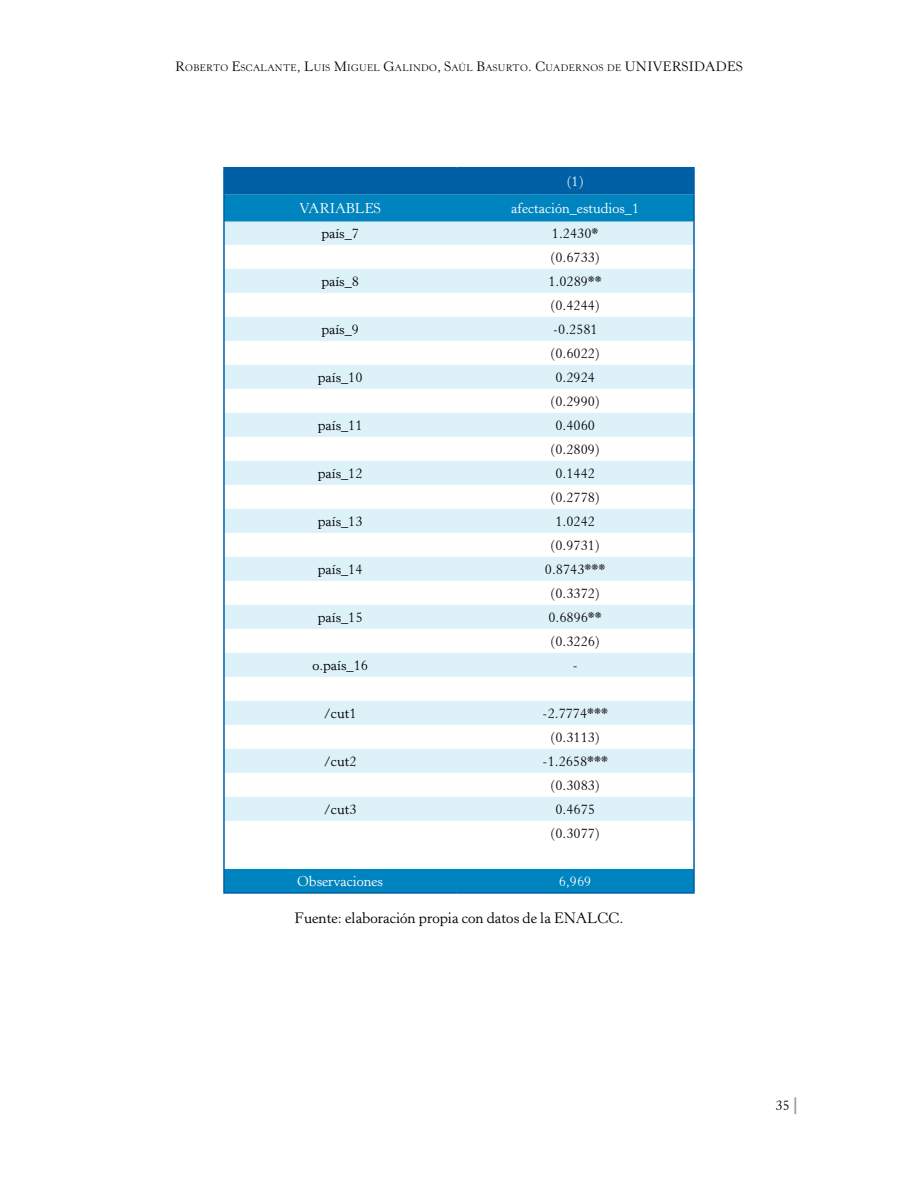
<style>
.page{position:relative;width:918px;height:1188px;background:#fff}
.page>*{position:absolute;margin:0;border:0;box-sizing:border-box;transform-origin:0 0}
.t1{font:15px "Horley Old Style MT Std";color:#000}
.t2{font:14.25px/24px "Horley Old Style MT Std";color:#000;text-align:center}
.t3{font:14.25px "Horley Old Style MT Std";color:#fff}
.t4{font:13.5px "Horley Old Style MT Std";color:#000}
.t5{font:9.45px "Horley Old Style MT Std";letter-spacing:.035em;color:#000}
.s1{font-size:13.5px}
.s2{color:#9d9d9c}
</style>
<div class="page">
<svg style="left:225px;top:168px;width:468px;height:54px;background:#0373b3"></svg>
<svg style="left:225px;top:222px;width:468px;height:599px;fill:#ddf1f8"></svg>
<div style="left:225px;top:869px;width:468px;height:23px;background:#0084bf"></div>
<hr style="left:223px;top:167px;width:233px;height:1px;background:#0060a6">
<hr style="left:223px;top:168px;width:2px;height:27px;background:#0060a6">
<hr style="left:456px;top:167px;width:239px;height:1px;background:#0060a6">
<hr style="left:693px;top:168px;width:2px;height:27px;background:#0060a6">
<hr style="left:223px;top:195px;width:2px;height:27px;background:#0060a6">
<hr style="left:693px;top:195px;width:2px;height:27px;background:#0060a6">
<hr style="left:223px;top:245px;width:2px;height:24px;background:#0060a6">
<hr style="left:693px;top:245px;width:2px;height:24px;background:#0060a6">
<hr style="left:223px;top:293px;width:2px;height:24px;background:#0060a6">
<hr style="left:693px;top:293px;width:2px;height:24px;background:#0060a6">
<hr style="left:223px;top:341px;width:2px;height:24px;background:#0060a6">
<hr style="left:693px;top:341px;width:2px;height:24px;background:#0060a6">
<hr style="left:223px;top:389px;width:2px;height:24px;background:#0060a6">
<hr style="left:693px;top:389px;width:2px;height:24px;background:#0060a6">
<hr style="left:223px;top:437px;width:2px;height:24px;background:#0060a6">
<hr style="left:693px;top:437px;width:2px;height:24px;background:#0060a6">
<hr style="left:223px;top:485px;width:2px;height:24px;background:#0060a6">
<hr style="left:693px;top:485px;width:2px;height:24px;background:#0060a6">
<hr style="left:223px;top:533px;width:2px;height:24px;background:#0060a6">
<hr style="left:693px;top:533px;width:2px;height:24px;background:#0060a6">
<hr style="left:223px;top:581px;width:2px;height:24px;background:#0060a6">
<hr style="left:693px;top:581px;width:2px;height:24px;background:#0060a6">
<hr style="left:223px;top:629px;width:2px;height:24px;background:#0060a6">
<hr style="left:693px;top:629px;width:2px;height:24px;background:#0060a6">
<hr style="left:223px;top:677px;width:2px;height:24px;background:#0060a6">
<hr style="left:693px;top:677px;width:2px;height:24px;background:#0060a6">
<hr style="left:223px;top:725px;width:2px;height:24px;background:#0060a6">
<hr style="left:693px;top:725px;width:2px;height:24px;background:#0060a6">
<hr style="left:223px;top:773px;width:2px;height:24px;background:#0060a6">
<hr style="left:693px;top:773px;width:2px;height:24px;background:#0060a6">
<hr style="left:223px;top:821px;width:2px;height:24px;background:#0060a6">
<hr style="left:693px;top:821px;width:2px;height:24px;background:#0060a6">
<hr style="left:223px;top:845px;width:2px;height:24px;background:#0060a6">
<hr style="left:693px;top:845px;width:2px;height:24px;background:#0060a6">
<hr style="left:223px;top:869px;width:2px;height:23px;background:#0060a6">
<hr style="left:693px;top:869px;width:2px;height:23px;background:#0060a6">
<hr style="left:223px;top:892px;width:233px;height:2px;background:#0060a6">
<hr style="left:456px;top:892px;width:239px;height:2px;background:#0060a6">
<hr style="left:223px;top:222px;width:2px;height:23px;background:#0060a6">
<hr style="left:693px;top:222px;width:2px;height:23px;background:#0060a6">
<hr style="left:223px;top:269px;width:2px;height:24px;background:#0060a6">
<hr style="left:693px;top:269px;width:2px;height:24px;background:#0060a6">
<hr style="left:223px;top:317px;width:2px;height:24px;background:#0060a6">
<hr style="left:693px;top:317px;width:2px;height:24px;background:#0060a6">
<hr style="left:223px;top:365px;width:2px;height:24px;background:#0060a6">
<hr style="left:693px;top:365px;width:2px;height:24px;background:#0060a6">
<hr style="left:223px;top:413px;width:2px;height:24px;background:#0060a6">
<hr style="left:693px;top:413px;width:2px;height:24px;background:#0060a6">
<hr style="left:223px;top:461px;width:2px;height:24px;background:#0060a6">
<hr style="left:693px;top:461px;width:2px;height:24px;background:#0060a6">
<hr style="left:223px;top:509px;width:2px;height:24px;background:#0060a6">
<hr style="left:693px;top:509px;width:2px;height:24px;background:#0060a6">
<hr style="left:223px;top:557px;width:2px;height:24px;background:#0060a6">
<hr style="left:693px;top:557px;width:2px;height:24px;background:#0060a6">
<hr style="left:223px;top:605px;width:2px;height:24px;background:#0060a6">
<hr style="left:693px;top:605px;width:2px;height:24px;background:#0060a6">
<hr style="left:223px;top:653px;width:2px;height:24px;background:#0060a6">
<hr style="left:693px;top:653px;width:2px;height:24px;background:#0060a6">
<hr style="left:223px;top:701px;width:2px;height:24px;background:#0060a6">
<hr style="left:693px;top:701px;width:2px;height:24px;background:#0060a6">
<hr style="left:223px;top:749px;width:2px;height:24px;background:#0060a6">
<hr style="left:693px;top:749px;width:2px;height:24px;background:#0060a6">
<hr style="left:223px;top:797px;width:2px;height:24px;background:#0060a6">
<hr style="left:693px;top:797px;width:2px;height:24px;background:#0060a6">
<p class="t5" style="left:175px;top:62px;width:460px"><span class="s1">R</span>OBERTO <span class="s1">E</span>SCALANTE<span class="s1">, L</span>UIS <span class="s1">M</span>IGUEL <span class="s1">G</span>ALINDO<span class="s1">, S</span>AÚL <span class="s1">B</span>ASURTO<span class="s1">. C</span>UADERNOS DE <span class="s1">UNI</span></p>
<p class="t4" style="left:653px;top:58px;width:39px">VERSIDADES</p>
<p class="t3" style="left:567px;top:173px;width:18px">(1)</p>
<p class="t3" style="left:300px;top:200px;width:83px">VARIABLES</p>
<p class="t3" style="left:511px;top:200px;width:129px">afectación_estudios_1</p>
<p class="t2" style="left:321px;top:222px;width:39px">país_7</p>
<p class="t2" style="left:551px;top:222px;width:50px;text-align:left">1.2430* (0.6733)</p>
<p class="t2" style="left:321px;top:270px;width:39px">país_8</p>
<p class="t2" style="left:548px;top:270px;width:55px;text-align:left">1.0289** (0.4244)</p>
<p class="t2" style="left:321px;top:318px;width:39px">país_9</p>
<p class="t2" style="left:551px;top:318px;width:50px;text-align:left">-0.2581 (0.6022)</p>
<p class="t2" style="left:318px;top:366px;width:46px">país_10</p>
<p class="t2" style="left:551px;top:366px;width:50px">0.2924 (0.2990)</p>
<p class="t2" style="left:318px;top:414px;width:46px">país_11</p>
<p class="t2" style="left:551px;top:414px;width:50px">0.4060 (0.2809)</p>
<p class="t2" style="left:318px;top:462px;width:46px">país_12</p>
<p class="t2" style="left:551px;top:462px;width:50px">0.1442 (0.2778)</p>
<p class="t2" style="left:318px;top:510px;width:46px">país_13</p>
<p class="t2" style="left:551px;top:510px;width:50px">1.0242 (0.9731)</p>
<p class="t2" style="left:318px;top:558px;width:46px">país_14</p>
<p class="t2" style="left:545px;top:558px;width:62px">0.8743*** (0.3372)</p>
<p class="t2" style="left:318px;top:606px;width:46px">país_15</p>
<p class="t2" style="left:548px;top:606px;width:55px;text-align:left">0.6896** (0.3226)</p>
<p class="t2" style="left:312px;top:654px;width:57px">o.país_16</p>
<p class="t2" style="left:572px;top:654px;width:7px">-</p>
<p class="t2" style="left:324px;top:702px;width:34px">/cut1</p>
<p class="t2" style="left:542px;top:702px;width:67px">-2.7774*** (0.3113)</p>
<p class="t2" style="left:324px;top:750px;width:34px">/cut2</p>
<p class="t2" style="left:542px;top:750px;width:67px">-1.2658*** (0.3083)</p>
<p class="t2" style="left:324px;top:798px;width:34px">/cut3</p>
<p class="t2" style="left:551px;top:798px;width:50px">0.4675 (0.3077)</p>
<p class="t3" style="left:297px;top:873px;width:87px">Observaciones</p>
<p class="t3" style="left:559px;top:873px;width:34px">6,969</p>
<p class="t1" style="left:295px;top:909px;width:330px">Fuente: elaboración propia con datos de la ENALCC.</p>
<p class="t2" style="left:775px;top:1093px;width:27px">35<span class="s2">⎮</span></p>
</div>
